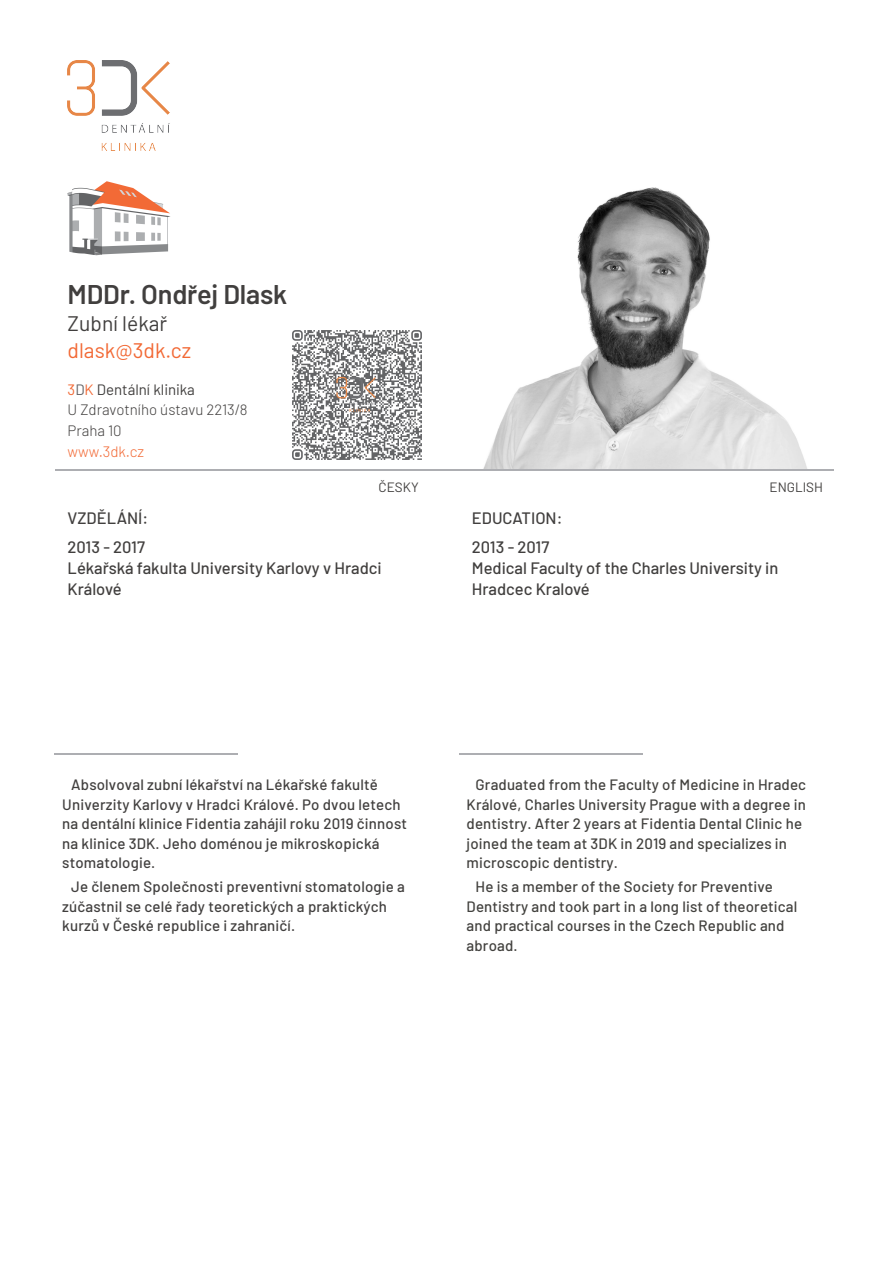
<style>
.page{position:relative;width:894px;height:1263px;background:#fff}
.page>*{position:absolute;margin:0;border:0;box-sizing:border-box;transform-origin:0 0}
.t1{font:600 27px "Barlow";letter-spacing:-.005em;color:#413f3e}
.t2{font:21px "Barlow";color:#f26935}
.t3{font:21px "Barlow";letter-spacing:.005em;color:#413f3e}
.t4{font:500 16.5px/28.5px "Barlow";color:#413f3e}
.t5{font:500 15px/19.5px "Barlow";letter-spacing:.01em;color:#42413e}
.t6{font:500 15px/19.5px "Barlow";letter-spacing:.01em;color:#413f3e}
.t7{font:300 15px/20.9px "Barlow";color:#413f3e}
.t8{font:300 15px "Barlow";color:#f26935}
.t9{font:13.5px "Barlow";color:#413f3e}
.s1{font-weight:400;color:#f26935}
.s2{font-weight:400;color:#636366}
.s3{font-weight:400}
</style>
<div class="page">
<img style="left:68px;top:60px;width:102px;height:91px">
<hr style="left:55px;top:469px;width:778px;height:1px;background:#adaeb2">
<img style="left:67px;top:181px;width:104px;height:75px">
<hr style="left:55px;top:753px;width:183px;height:2px;background:#adaeb2">
<hr style="left:459px;top:753px;width:183px;height:2px;background:#adaeb2">
<img style="left:484px;top:187px;width:323px;height:281px">
<img style="left:292px;top:330px;width:130px;height:130px">
<h1 class="t1" style="left:68px;top:277px;width:221px">MDDr. Ondřej Dlask</h1>
<h2 class="t3" style="left:68px;top:310px;width:101px">Zubní lékař</h2>
<h2 class="t2" style="left:68px;top:337px;width:125px">dlask@3dk.cz</h2>
<p class="t7" style="left:68px;top:378px;width:181px"><span class="s1">3</span><span class="s2">D</span><span class="s1">K</span> <span class="s3">Dentální klinika<br></span>U Zdravotního ústavu 2213/8<br>Praha 10</p>
<p class="t8" style="left:68px;top:442px;width:78px">www.3dk.cz</p>
<p class="t9" style="left:378px;top:479px;width:42px">ČESKY</p>
<p class="t9" style="left:769px;top:479px;width:55px">ENGLISH</p>
<p class="t4" style="left:68px;top:504px;width:82px">VZDĚLÁNÍ:<br>2013 - 2017</p>
<p class="t4" style="left:68px;top:557px;width:315px;line-height:21px">Lékařská fakulta University Karlovy v Hradci<br>Králové</p>
<p class="t4" style="left:471px;top:504px;width:92px">EDUCATION:<br>2013 - 2017</p>
<p class="t4" style="left:471px;top:557px;width:308px;line-height:21px">Medical Faculty of the Charles University in<br>Hradcec Kralové</p>
<p class="t6" style="left:62px;top:774px;width:346px;text-indent:9px">Absolvoval zubní lékařství na Lékařské fakultě Univerzity Karlovy v Hradci Králové. Po dvou letech na dentální klinice Fidentia zahájil roku 2019 činnost na klinice 3DK. Jeho doménou je mikroskopická stomatologie.</p>
<p class="t6" style="left:62px;top:876px;width:344px;text-indent:9px">Je členem Společnosti preventivní stomatologie a zúčastnil se celé řady teoretických a praktických kurzů v České republice i zahraničí.</p>
<p class="t5" style="left:466px;top:774px;width:341px;text-indent:9px">Graduated from the Faculty of Medicine in Hradec Králové, Charles University Prague with a degree in dentistry. After 2 years at Fidentia Dental Clinic he joined the team at 3DK in 2019 and specializes in microscopic dentistry.</p>
<p class="t5" style="left:466px;top:876px;width:332px;text-indent:9px">He is a member of the Society for Preventive Dentistry and took part in a long list of theoretical and practical courses in the Czech Republic and abroad.</p>
</div>
